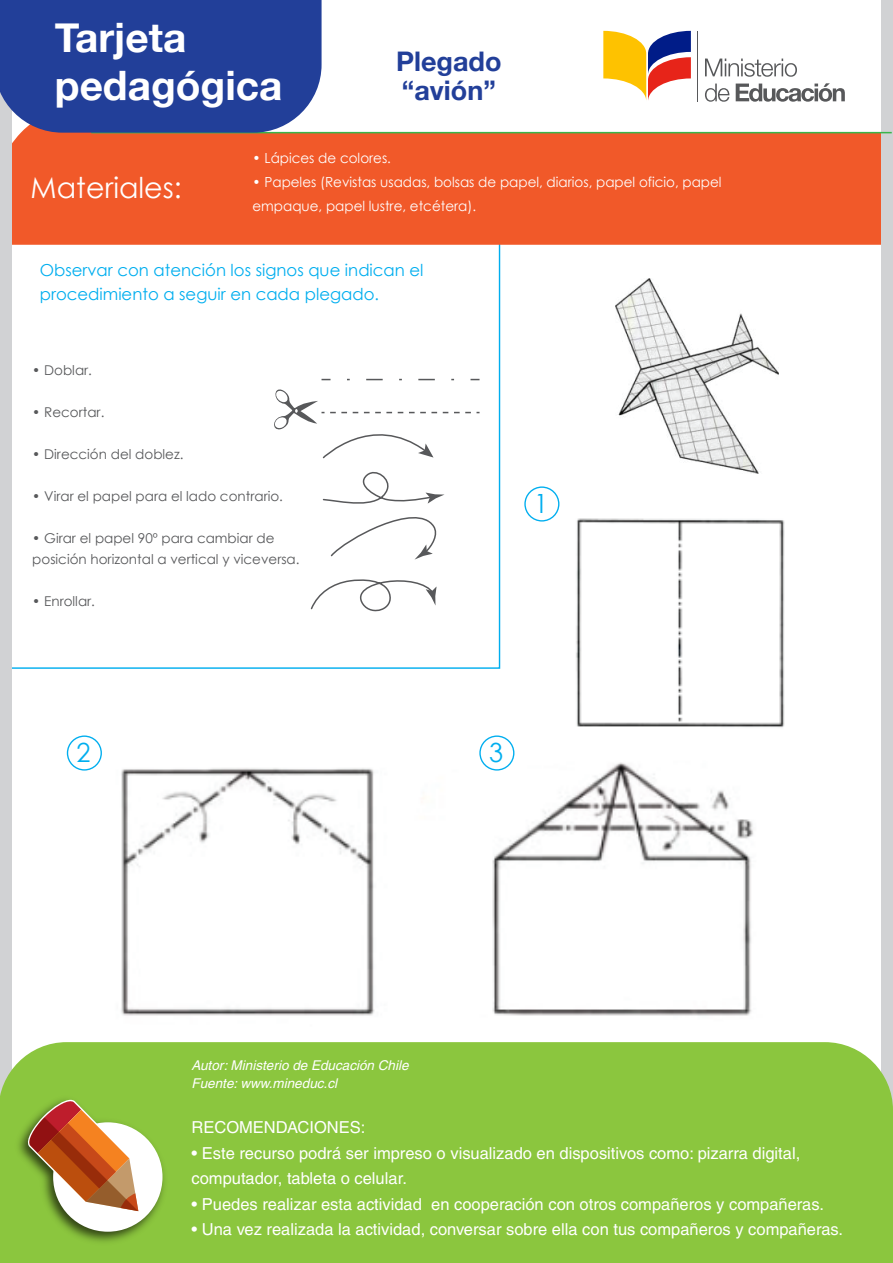
<style>
.page{position:relative;width:893px;height:1263px;background:#fff}
.page>*{position:absolute;margin:0;border:0;box-sizing:border-box;transform-origin:0 0}
.t1{font:700 40.5px/48.8px "Helvetica Neue";color:#fff}
.t2{font:28.8px "Century Gothic";color:#fff}
.t3{font:700 27px/28.5px "Helvetica Neue";color:#223f99}
.t4{font:26.4px "Century Gothic";color:#00aeef;scale:.96 1}
.t5{font:16.5px/25.5px "Helvetica";color:#fff}
.t6{font:16.5px/24px "Century Gothic";color:#00aeef}
.t7{font:13.95px "Century Gothic";color:#fff}
.t8{font:13.5px/21px "Century Gothic";color:#57585a}
.t9{font:italic 13.5px/18px "Helvetica";color:#fff}
</style>
<div class="page">
<img style="left:121px;top:755px;width:633px;height:261px">
<svg style="left:366px;top:379px;width:89px;height:1px"></svg>
<svg style="left:322px;top:472px;width:122px;height:88px"></svg>
<svg style="left:310px;top:579px;width:127px;height:33px"></svg>
<svg style="left:274px;top:389px;width:205px;height:70px"></svg>
<div style="left:12px;top:131px;width:869px;height:114px;background:#f15929"></div>
<div style="left:0;top:0;width:12px;height:1260px;background:#d1d2d4"></div>
<div style="left:881px;top:0;width:12px;height:1260px;background:#d1d2d4"></div>
<hr style="left:698px;top:31px;width:1px;height:70px;background:#57585a">
<svg style="left:705px;top:59px;width:92px;height:18px"></svg>
<svg style="left:705px;top:84px;width:24px;height:18px"></svg>
<svg style="left:736px;top:83px;width:109px;height:19px"></svg>
<svg style="left:603px;top:31px;width:88px;height:69px"></svg>
<hr style="left:91px;top:132px;width:801px;height:1px;background:#3ab54a">
<div style="left:0;top:1042px;width:893px;height:221px;background:#8bc63e"></div>
<div style="left:0;top:0;width:322px;height:133px;background:#223f99"></div>
<img style="left:11px;top:1092px;width:159px;height:156px">
<div style="left:53px;top:1122px;width:109px;height:110px;background:#fff;border-radius:50%"></div>
<svg style="left:25px;top:1099px;width:115px;height:113px"></svg>
<svg style="left:67px;top:735px;width:35px;height:36px"></svg>
<svg style="left:479px;top:735px;width:35px;height:36px"></svg>
<svg style="left:524px;top:486px;width:35px;height:36px"></svg>
<img style="left:615px;top:278px;width:164px;height:196px">
<img style="left:576px;top:518px;width:209px;height:210px">
<h1 class="t1" style="left:55px;top:12px;width:229px">Tarjeta pedagógica</h1>
<h3 class="t3" style="left:396px;top:47px;width:107px">Plegado “avión”</h3>
<h2 class="t2" style="left:31px;top:167px;width:153px">Materiales:</h2>
<p class="t7" style="left:253px;top:148px;width:140px">• Lápices de colores.</p>
<p class="t7" style="left:253px;top:172px;width:471px">• Papeles (Revistas usadas, bolsas de papel, diarios, papel oficio, papel</p>
<p class="t7" style="left:253px;top:196px;width:225px">empaque, papel lustre, etcétera).</p>
<p class="t6" style="left:40px;top:258px;width:385px">Observar con atención los signos que indican el procedimiento a seguir en cada plegado.</p>
<p class="t8" style="left:32px;top:359px;width:61px">• Doblar.</p>
<p class="t8" style="left:32px;top:401px;width:74px">• Recortar.</p>
<p class="t8" style="left:32px;top:443px;width:153px">• Dirección del doblez.</p>
<p class="t8" style="left:32px;top:485px;width:252px">• Virar el papel para el lado contrario.</p>
<p class="t8" style="left:32px;top:527px;width:269px">• Girar el papel 90º para cambiar de posición horizontal a vertical y viceversa.</p>
<p class="t8" style="left:32px;top:590px;width:64px">• Enrollar.</p>
<h3 class="t4" style="left:534px;top:485px;width:16px">1</h3>
<h3 class="t4" style="left:77px;top:734px;width:16px">2</h3>
<h3 class="t4" style="left:489px;top:734px;width:16px">3</h3>
<p class="t9" style="left:192px;top:1056px;width:219px">Autor: Ministerio de Educación Chile<br>Fuente: www.mineduc.cl</p>
<p class="t5" style="left:192px;top:1115px;width:175px">RECOMENDACIONES:</p>
<p class="t5" style="left:192px;top:1140px;width:610px">• Este recurso podrá ser impreso o visualizado en dispositivos como: pizarra digital, computador, tableta o celular.</p>
<p class="t5" style="left:192px;top:1191px;width:634px">• Puedes realizar esta actividad en cooperación con otros compañeros y compañeras.</p>
<p class="t5" style="left:192px;top:1217px;width:653px">• Una vez realizada la actividad, conversar sobre ella con tus compañeros y compañeras.</p>
</div>
